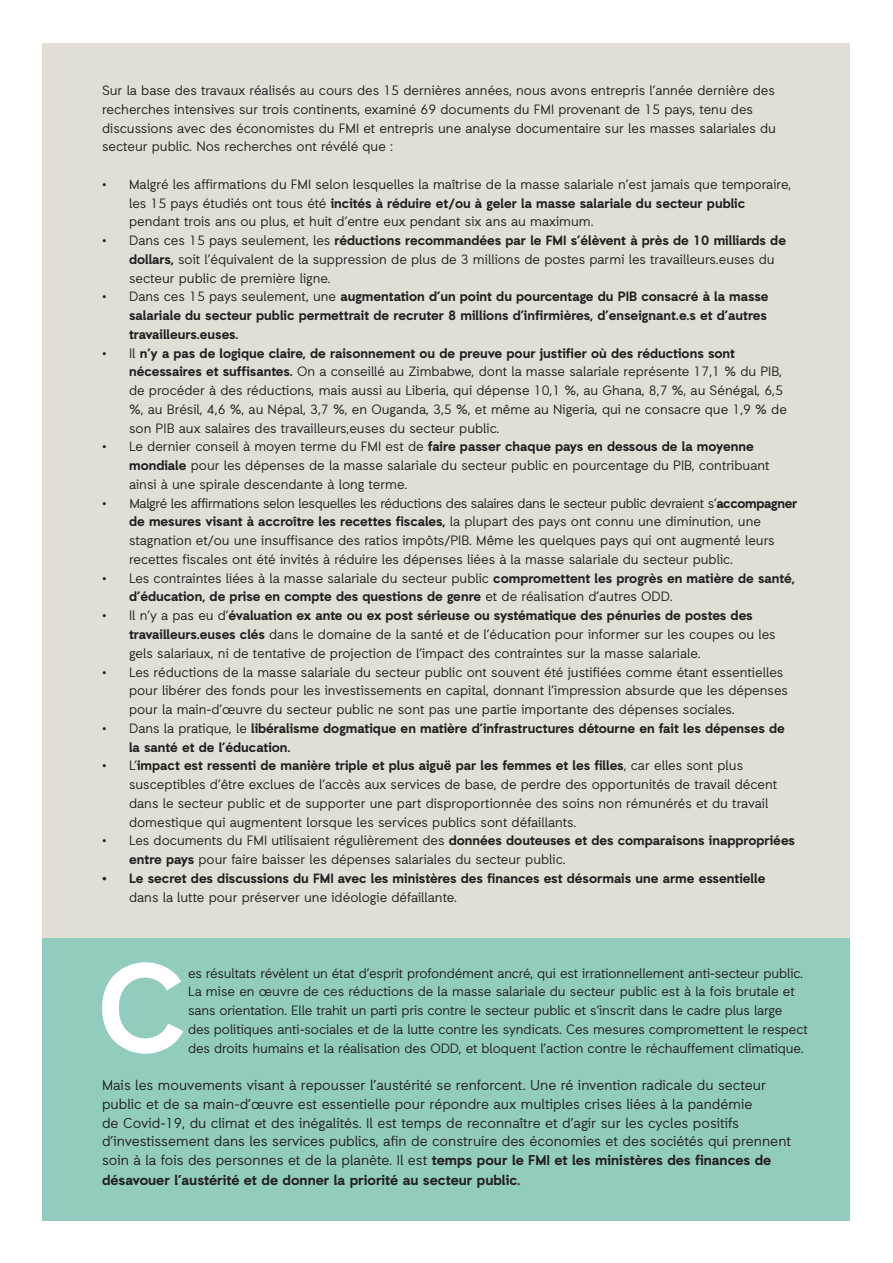
<style>
.page{position:relative;width:893px;height:1263px;background:#fff}
.page>*{position:absolute;margin:0;border:0;box-sizing:border-box;transform-origin:0 0}
.t1{font:700 127.35px "Auxilia";color:#fff}
.t2{font:14.25px/18.9px "Auxilia";color:#231f20}
.t3{font:13.5px/18.8px "Auxilia";color:#231f20}
.t4{font:700 13.5px/18.8px "Auxilia";color:#231f20}
.s1{font-weight:700}
.s2{font-weight:400}
</style>
<div class="page">
<div style="left:43px;top:43px;width:807px;height:1177px;background:#e2ded6"></div>
<div style="left:43px;top:938px;width:807px;height:282px;background:#92ccbe"></div>
<p class="t3" style="left:102px;top:81px;width:675px">Sur la base des travaux réalisés au cours des 15 dernières années, nous avons entrepris l’année dernière des recherches intensives sur trois continents, examiné 69 documents du FMI provenant de 15 pays, tenu des discussions avec des économistes du FMI et entrepris une analyse documentaire sur les masses salariales du secteur public. Nos recherches ont révélé que :</p>
<p class="t3" style="left:129px;top:174px;width:664px;text-indent:-27px">• Malgré les affirmations du FMI selon lesquelles la maîtrise de la masse salariale n’est jamais que temporaire, les 15 pays étudiés ont tous été <span class="s1">incités à réduire et/ou à geler la masse salariale du secteur public </span>pendant trois ans ou plus, et huit d’entre eux pendant six ans au maximum.</p>
<p class="t3" style="left:129px;top:231px;width:658px;text-indent:-27px">• Dans ces 15 pays seulement, les <span class="s1">réductions recommandées par le FMI s’élèvent à près de 10 milliards de dollars,</span> soit l’équivalent de la suppression de plus de 3 millions de postes parmi les travailleurs.euses du secteur public de première ligne.</p>
<p class="t4" style="left:129px;top:287px;width:641px;text-align:justify;text-indent:-27px"><span class="s2">• Dans ces 15 pays seulement, une</span> augmentation d’un point du pourcentage du PIB consacré à la masse salariale du secteur public permettrait de recruter 8 millions d’infirmières, d’enseignant.e.s et d’autres travailleurs.euses.</p>
<p class="t3" style="left:129px;top:343px;width:659px;text-indent:-27px">• Il <span class="s1">n’y a pas de logique claire, de raisonnement ou de preuve pour justifier où des réductions sont nécessaires et suffisantes.</span> On a conseillé au Zimbabwe, dont la masse salariale représente 17,1 % du PIB, de procéder à des réductions, mais aussi au Liberia, qui dépense 10,1 %, au Ghana, 8,7 %, au Sénégal, 6,5 %, au Brésil, 4,6 %, au Népal, 3,7 %, en Ouganda, 3,5 %, et même au Nigeria, qui ne consacre que 1,9 % de son PIB aux salaires des travailleurs,euses du secteur public.</p>
<p class="t3" style="left:129px;top:437px;width:642px;text-indent:-27px">• Le dernier conseil à moyen terme du FMI est de <span class="s1">faire passer chaque pays en dessous de la moyenne mondiale</span> pour les dépenses de la masse salariale du secteur public en pourcentage du PIB, contribuant ainsi à une spirale descendante à long terme.</p>
<p class="t3" style="left:129px;top:493px;width:670px;text-indent:-27px">• Malgré les affirmations selon lesquelles les réductions des salaires dans le secteur public devraient s’<span class="s1">accompagner de mesures visant à accroître les recettes fiscales,</span> la plupart des pays ont connu une diminution, une stagnation et/ou une insuffisance des ratios impôts/PIB. Même les quelques pays qui ont augmenté leurs recettes fiscales ont été invités à réduire les dépenses liées à la masse salariale du secteur public.</p>
<p class="t4" style="left:129px;top:568px;width:667px;text-indent:-27px"><span class="s2">• Les contraintes liées à la masse salariale du secteur public</span> compromettent les progrès en matière de santé, d’éducation, de prise en compte des questions de genre <span class="s2">et de réalisation d’autres ODD.</span></p>
<p class="t3" style="left:129px;top:606px;width:648px;text-indent:-27px">• Il n’y a pas eu d’<span class="s1">évaluation ex ante ou ex post sérieuse ou systématique des pénuries de postes des travailleurs.euses clés</span> dans le domaine de la santé et de l’éducation pour informer sur les coupes ou les gels salariaux, ni de tentative de projection de l’impact des contraintes sur la masse salariale.</p>
<p class="t3" style="left:129px;top:662px;width:660px;text-indent:-27px">• Les réductions de la masse salariale du secteur public ont souvent été justifiées comme étant essentielles pour libérer des fonds pour les investissements en capital, donnant l’impression absurde que les dépenses pour la main-d’œuvre du secteur public ne sont pas une partie importante des dépenses sociales.</p>
<p class="t4" style="left:129px;top:718px;width:657px;text-indent:-27px"><span class="s2">• Dans la pratique, le</span> libéralisme dogmatique en matière d’infrastructures détourne en fait les dépenses de la santé et de l’éducation.</p>
<p class="t3" style="left:129px;top:756px;width:650px;text-indent:-27px">• L’<span class="s1">impact est ressenti de manière triple et plus aiguë par les femmes et les filles</span>, car elles sont plus susceptibles d’être exclues de l’accès aux services de base, de perdre des opportunités de travail décent dans le secteur public et de supporter une part disproportionnée des soins non rémunérés et du travail domestique qui augmentent lorsque les services publics sont défaillants.</p>
<p class="t3" style="left:129px;top:831px;width:667px;text-indent:-27px">• Les documents du FMI utilisaient régulièrement des <span class="s1">données douteuses et des comparaisons inappropriées entre pays</span> pour faire baisser les dépenses salariales du secteur public.</p>
<p class="t4" style="left:129px;top:868px;width:638px;text-indent:-27px">• Le secret des discussions du FMI avec les ministères des finances est désormais une arme essentielle <span class="s2">dans la lutte pour préserver une idéologie défaillante.</span></p>
<p class="t1" style="left:97px;top:929px;width:91px">C</p>
<p class="t3" style="left:188px;top:963px;width:621px">es résultats révèlent un état d’esprit profondément ancré, qui est irrationnellement anti-secteur public.<br>La mise en œuvre de ces réductions de la masse salariale du secteur public est à la fois brutale et sans orientation. Elle trahit un parti pris contre le secteur public et s’inscrit dans le cadre plus large<br>des politiques anti-sociales et de la lutte contre les syndicats. Ces mesures compromettent le respect des droits humains et la réalisation des ODD, et bloquent l’action contre le réchauffement climatique.</p>
<p class="t2" style="left:102px;top:1075px;width:691px">Mais les mouvements visant à repousser l’austérité se renforcent. Une ré invention radicale du secteur public et de sa main-d’œuvre est essentielle pour répondre aux multiples crises liées à la pandémie<br>de Covid-19, du climat et des inégalités. Il est temps de reconnaître et d’agir sur les cycles positifs d’investissement dans les services publics, afin de construire des économies et des sociétés qui prennent soin à la fois des personnes et de la planète. Il est <span class="s1">temps pour le FMI et les ministères des finances de désavouer l’austérité et de donner la priorité au secteur public.</span></p>
</div>
